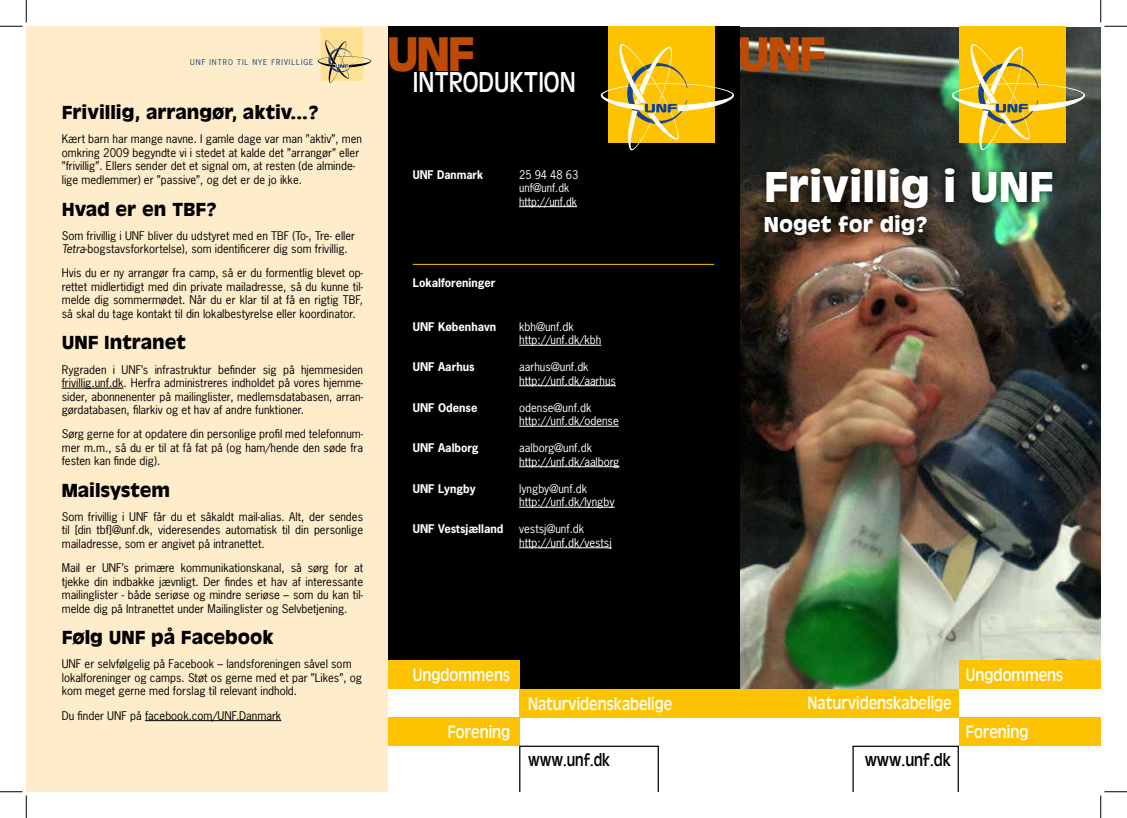
<style>
.page{position:relative;width:1127px;height:818px;background:#fff}
.page>*{position:absolute;margin:0;border:0;box-sizing:border-box;transform-origin:0 0}
.t1{font:700 45px "Antique Olive";letter-spacing:-.065em;color:#bd4b06}
.t2{font:700 40px "Antique Olive";color:#fff}
.t3{font:30px "Antique Olive Th";color:#fff}
.t4{font:700 20px "Antique Olive";color:#fff}
.t5{font:18.75px "Antique Olive Th";color:#fff}
.t6{font:18.75px "Antique Olive Th";color:#000;scale:.95 1}
.t7{font:18.75px "Antique Olive Th";color:#000}
.t8{font:700 17.5px "Antique Olive";color:#000}
.t9{font:11.25px/13.5px "News Gothic Std";color:#000;text-align:justify}
.t10{font:11.25px/13.5px "News Gothic Std";color:#fff}
.t11{font:700 11.25px "News Gothic Std";color:#fff}
.t12{font:11.25px/13.5px "News Gothic Std";color:#fff;scale:.96 1}
.t13{font:700 11.25px "News Gothic Std";color:#fff;scale:.96 1}
.t14{font:7.5px "News Gothic Std";letter-spacing:.13em;color:#0d3c72}
.s1{font-style:italic}
</style>
<div class="page">
<div style="left:26px;top:26px;width:362px;height:766px;background:#ffecca"></div>
<img style="left:738px;top:27px;width:362px;height:662px">
<div style="left:388px;top:26px;width:350px;height:662px;background:#000"></div>
<div style="left:388px;top:661px;width:131px;height:28px;background:#fdc300"></div>
<div style="left:958px;top:717px;width:142px;height:29px;background:#fdc300"></div>
<div style="left:958px;top:661px;width:142px;height:28px;background:#fdc300"></div>
<div style="left:958px;top:26px;width:106px;height:117px;background:#fdc300"></div>
<svg style="left:951px;top:44px;width:133px;height:106px"></svg>
<div style="left:519px;top:689px;width:439px;height:28px;background:#fdc300"></div>
<svg style="left:852px;top:746px;width:106px;height:46px"></svg>
<div style="left:756px;top:160px;width:303px;height:82px;background:#000;opacity:.75"></div>
<hr style="left:62px;top:388px;width:61px;height:1px;background:#000">
<hr style="left:145px;top:720px;width:136px;height:1px;background:#000">
<div style="left:388px;top:717px;width:131px;height:29px;background:#fdc300"></div>
<svg style="left:519px;top:746px;width:139px;height:46px"></svg>
<div style="left:607px;top:26px;width:107px;height:117px;background:#fdc300"></div>
<svg style="left:600px;top:44px;width:134px;height:106px"></svg>
<div style="left:320px;top:28px;width:43px;height:53px;background:#ffe195"></div>
<svg style="left:318px;top:40px;width:53px;height:43px"></svg>
<hr style="left:519px;top:206px;width:58px;height:1px;background:#fff">
<hr style="left:519px;top:345px;width:82px;height:1px;background:#fff">
<hr style="left:519px;top:385px;width:97px;height:1px;background:#fff">
<hr style="left:519px;top:426px;width:99px;height:1px;background:#fff">
<hr style="left:519px;top:466px;width:100px;height:1px;background:#fff">
<hr style="left:519px;top:507px;width:95px;height:1px;background:#fff">
<hr style="left:519px;top:547px;width:92px;height:1px;background:#fff">
<hr style="left:412px;top:264px;width:302px;height:1px;background:#fdc300">
<svg style="left:0;top:0;width:27px;height:27px"></svg>
<svg style="left:0;top:791px;width:27px;height:27px"></svg>
<svg style="left:1100px;top:0;width:26px;height:27px"></svg>
<svg style="left:1100px;top:791px;width:26px;height:27px"></svg>
<p class="t14" style="left:190px;top:58px;width:125px">UNF INTRO TIL NYE FRIVILLIGE</p>
<h3 class="t8" style="left:62px;top:101px;width:258px">Frivillig, arrangør, aktiv...?</h3>
<p class="t9" style="left:62px;top:132px;width:302px;text-align:left">Kært barn har mange navne. I gamle dage var man ”aktiv”, men omkring 2009 begyndte vi i stedet at kalde det ”arrangør” eller ”frivillig”. Ellers sender det et signal om, at resten (de alminde&shy;lige medlemmer) er ”passive”, og det er de jo ikke.</p>
<h3 class="t8" style="left:62px;top:197px;width:157px">Hvad er en TBF?</h3>
<p class="t9" style="left:62px;top:229px;width:295px">Som frivillig i UNF bliver du udstyret med en TBF (To-, Tre- eller<br><span class="s1">Tetra</span>-bogstavsforkortelse), som identificerer dig som frivillig.</p>
<p class="t9" style="left:62px;top:266px;width:303px">Hvis du er ny arrangør fra camp, så er du formentlig blevet op&shy;rettet midlertidigt med din private mailadresse, så du kunne til&shy;melde dig sommermødet. Når du er klar til at få en rigtig TBF, så skal du tage kontakt til din lokalbestyrelse eller koordinator.</p>
<h3 class="t8" style="left:62px;top:331px;width:126px">UNF Intranet</h3>
<p class="t9" style="left:62px;top:362px;width:303px">Rygraden i UNF’s infrastruktur befinder sig på hjemmesiden frivillig.unf.dk. Herfra administreres indholdet på vores hjemme&shy;sider, abonnenenter på mailinglister, medlemsdatabasen, arran&shy;gørdatabasen, filarkiv og et hav af andre funktioner.</p>
<p class="t9" style="left:62px;top:427px;width:303px">Sørg gerne for at opdatere din personlige profil med telefonnum&shy;mer m.m., så du er til at få fat på (og ham/hende den søde fra festen kan finde dig).</p>
<h3 class="t8" style="left:62px;top:478px;width:110px">Mailsystem</h3>
<p class="t9" style="left:62px;top:510px;width:303px">Som frivillig i UNF får du et såkaldt mail-alias. Alt, der sendes til [din tbf]@unf.dk, videresendes automatisk til din personlige mailadresse, som er angivet på intranettet.</p>
<p class="t9" style="left:62px;top:561px;width:303px">Mail er UNF’s primære kommunikationskanal, så sørg for at tjekke din indbakke jævnligt. Der findes et hav af interessante mailinglister - både seriøse og mindre seriøse – som du kan til&shy;melde dig på Intranettet under Mailinglister og Selvbetjening.</p>
<h3 class="t8" style="left:62px;top:626px;width:213px">Følg UNF på Facebook</h3>
<p class="t9" style="left:62px;top:657px;width:302px;text-align:left">UNF er selvfølgelig på Facebook – landsforeningen såvel som lokalforeninger og camps. Støt os gerne med et par ”Likes”, og kom meget gerne med forslag til relevant indhold.</p>
<p class="t9" style="left:62px;top:708px;width:221px">Du finder UNF på facebook.com/UNF.Danmark</p>
<h1 class="t1" style="left:386px;top:24px;width:90px">UNF</h1>
<h3 class="t3" style="left:412px;top:65px;width:164px">INTRODUKTION</h3>
<h1 class="t1" style="left:737px;top:24px;width:90px">UNF</h1>
<p class="t13" style="left:412px;top:167px;width:75px">UNF Danmark</p>
<p class="t12" style="left:519px;top:167px;width:63px">25 94 48 63 unf@unf.dk http://unf.dk</p>
<h2 class="t2" style="left:763px;top:160px;width:291px">Frivillig i UNF</h2>
<h3 class="t4" style="left:763px;top:211px;width:165px">Noget for dig?</h3>
<p class="t11" style="left:412px;top:275px;width:84px">Lokalforeninger</p>
<p class="t11" style="left:412px;top:319px;width:85px">UNF København</p>
<p class="t10" style="left:519px;top:319px;width:83px">kbh@unf.dk http://unf.dk/kbh</p>
<p class="t11" style="left:412px;top:359px;width:63px">UNF Aarhus</p>
<p class="t10" style="left:519px;top:360px;width:98px">aarhus@unf.dk http://unf.dk/aarhus</p>
<p class="t11" style="left:412px;top:400px;width:66px">UNF Odense</p>
<p class="t10" style="left:519px;top:400px;width:101px">odense@unf.dk http://unf.dk/odense</p>
<p class="t11" style="left:412px;top:440px;width:67px">UNF Aalborg</p>
<p class="t10" style="left:519px;top:441px;width:102px">aalborg@unf.dk http://unf.dk/aalborg</p>
<p class="t11" style="left:412px;top:481px;width:64px">UNF Lyngby</p>
<p class="t10" style="left:519px;top:481px;width:97px">lyngby@unf.dk http://unf.dk/lyngby</p>
<p class="t11" style="left:412px;top:521px;width:92px">UNF Vestsjælland</p>
<p class="t10" style="left:519px;top:522px;width:94px">vestsj@unf.dk http://unf.dk/vestsj</p>
<h3 class="t5" style="left:412px;top:664px;width:99px">Ungdommens</h3>
<h3 class="t5" style="left:965px;top:664px;width:99px">Ungdommens</h3>
<h3 class="t5" style="left:528px;top:693px;width:146px">Naturvidenskabelige</h3>
<h3 class="t5" style="left:807px;top:693px;width:146px">Naturvidenskabelige</h3>
<h3 class="t5" style="left:447px;top:721px;width:64px">Forening</h3>
<h3 class="t5" style="left:965px;top:721px;width:64px">Forening</h3>
<h3 class="t6" style="left:528px;top:750px;width:88px">www.unf.dk</h3>
<h3 class="t7" style="left:864px;top:750px;width:88px">www.unf.dk</h3>
</div>
